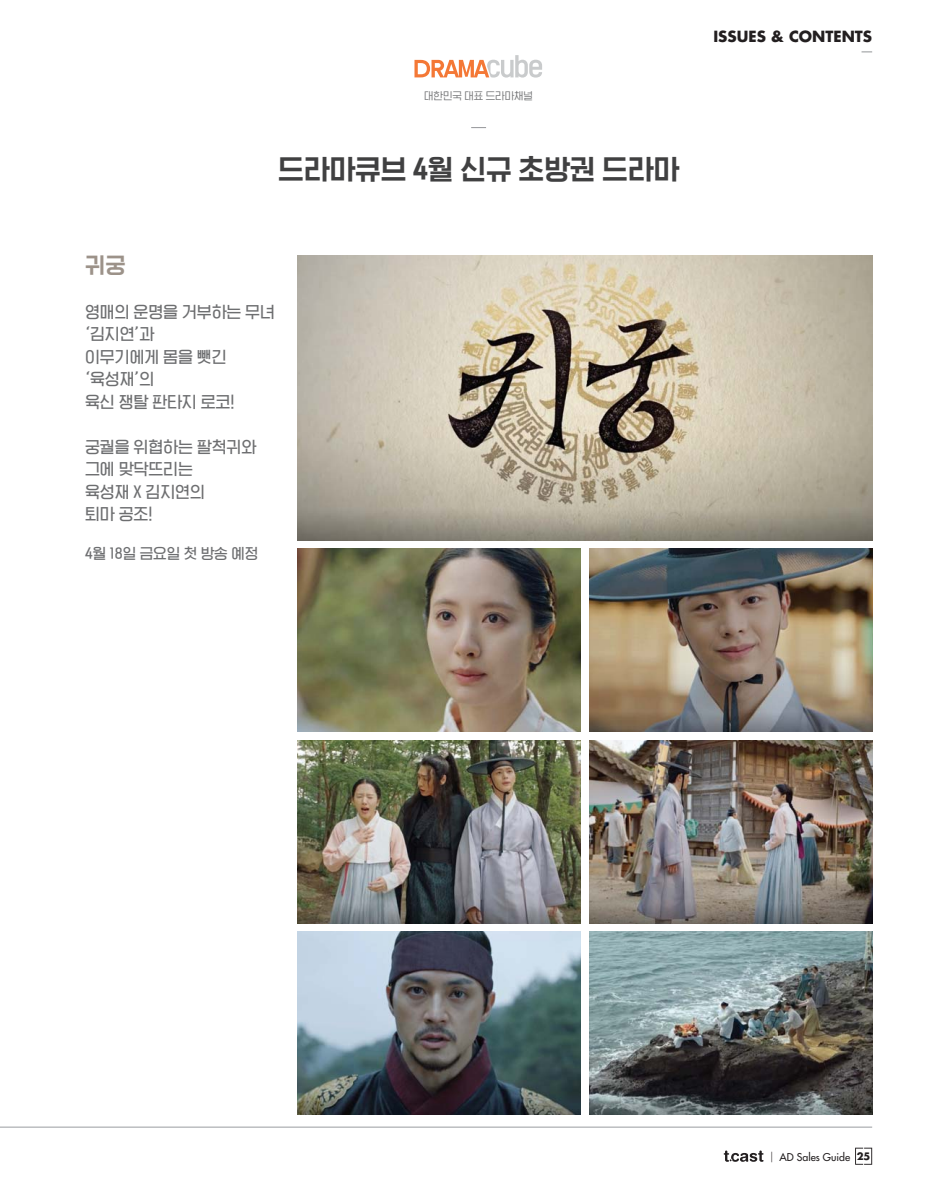
<style>
.page{position:relative;width:936px;height:1191px;background:#fff}
.page>*{position:absolute;margin:0;border:0;box-sizing:border-box;transform-origin:0 0}
.t1{font:28.5px "HGG Gothicssi P80 g KS Cpc EUC H";color:#404041}
.t2{font:22.5px "HGG Gothicssi P80 g KS Cpc EUC H";color:#9c9289}
.t3{font:16.5px/22.5px "HGG Gothicssi P60 g KS Cpc EUC H";color:#6d6e70}
.t4{font:700 15px "Futura Std";color:#231f20}
.t5{font:15px "HGG Gothicssi P60 g KS Cpc EUC H";color:#6d6e70}
.t6{font:500 10.5px "Futura Std";color:#231f20}
.t7{font:10.5px "HGG Gothicssi P40 g KS Cpc EUC H";color:#6d6e70}
.s1{font-weight:300}
.s2{font-weight:700;font-size:10.05px}
</style>
<div class="page">
<svg style="left:471px;top:127px;width:15px;height:1px"></svg>
<svg style="left:414px;top:55px;width:128px;height:23px"></svg>
<img style="left:298px;top:255px;width:574px;height:285px">
<img style="left:298px;top:549px;width:282px;height:182px">
<img style="left:298px;top:740px;width:282px;height:183px">
<img style="left:298px;top:931px;width:282px;height:183px">
<img style="left:589px;top:549px;width:283px;height:182px">
<img style="left:589px;top:740px;width:283px;height:183px">
<img style="left:589px;top:931px;width:283px;height:183px">
<hr style="left:0;top:1126px;width:872px;height:2px;background:#bbbdc0">
<svg style="left:723px;top:1150px;width:40px;height:11px"></svg>
<svg style="left:855px;top:1147px;width:17px;height:17px"></svg>
<p class="t7" style="left:424px;top:91px;width:110px">대한민국 대표 드라마채널</p>
<h1 class="t1" style="left:278px;top:157px;width:402px">드라마큐브 4월 신규 초방권 드라마</h1>
<h2 class="t2" style="left:85px;top:255px;width:42px">귀궁</h2>
<p class="t3" style="left:85px;top:301px;width:191px">영매의 운명을 거부하는 무녀 ‘김지연’과<br>이무기에게 몸을 뺏긴 ‘육성재’의<br>육신 쟁탈 판타지 로코!</p>
<p class="t3" style="left:85px;top:436px;width:173px">궁궐을 위협하는 팔척귀와 그에 맞닥뜨리는<br>육성재 X 김지연의<br>퇴마 공조!</p>
<p class="t5" style="left:85px;top:547px;width:175px">4월 18일 금요일 첫 방송 예정</p>
<p class="t4" style="left:713px;top:28px;width:160px">ISSUES &amp; CONTENTS</p>
<p class="t6" style="left:770px;top:1151px;width:102px"><span class="s1">|</span> AD Sales Guide <span class="s2">25</span></p>
</div>
